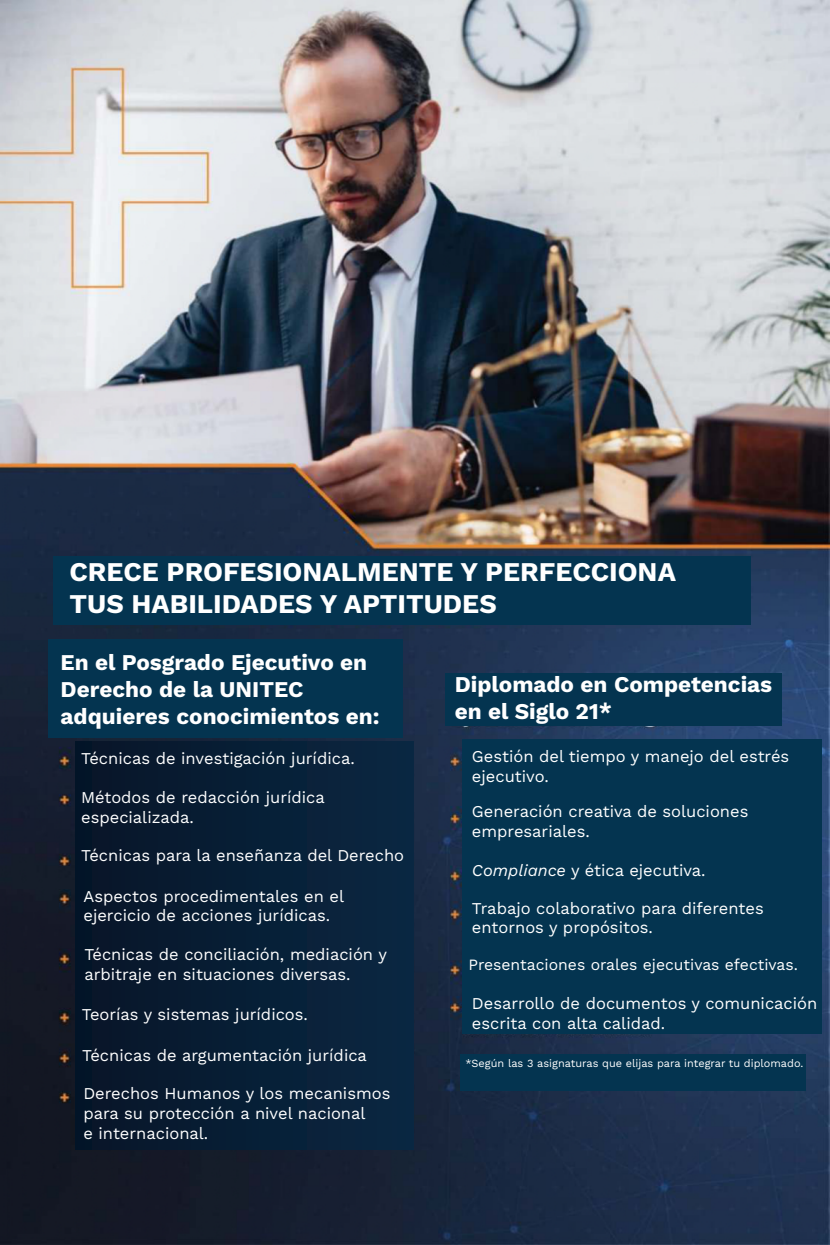
<style>
.page{position:relative;width:830px;height:1245px;background:#fff}
.page>*{position:absolute;margin:0;border:0;box-sizing:border-box;transform-origin:0 0}
.t1{font:700 27px/32.4px "Work Sans";color:#fff}
.t2{font:700 22.5px/27px "Work Sans";color:#fff}
.t3{font:16.5px/19.8px "Work Sans";color:#fff}
.t4{font:15.75px "Work Sans";color:#fff}
.t5{font:10.95px "Work Sans";color:#fff}
.s1{font-style:italic}
</style>
<div class="page">
<img style="left:0;top:0;width:829px;height:1244px">
<div style="left:54px;top:555px;width:697px;height:69px;background:#043450"></div>
<div style="left:49px;top:639px;width:353px;height:98px;background:#043450"></div>
<div style="left:445px;top:673px;width:336px;height:53px;background:#043450"></div>
<div style="left:75px;top:741px;width:338px;height:407px;background:linear-gradient(to right,#061528,#0a2742)"></div>
<div style="left:461px;top:739px;width:360px;height:294px;background:#043450"></div>
<div style="left:460px;top:1054px;width:345px;height:36px;background:#043450"></div>
<h1 class="t1" style="left:69px;top:554px;width:607px">CRECE PROFESIONALMENTE Y PERFECCIONA<br>TUS HABILIDADES Y APTITUDES</h1>
<h2 class="t2" style="left:61px;top:647px;width:320px">En el Posgrado Ejecutivo en<br>Derecho de la UNITEC adquieres conocimientos en:</h2>
<p class="t3" style="left:81px;top:747px;width:275px">Técnicas de investigación jurídica.</p>
<p class="t3" style="left:81px;top:786px;width:245px">Métodos de redacción jurídica especializada.</p>
<p class="t3" style="left:81px;top:845px;width:324px">Técnicas para la enseñanza del Derecho</p>
<p class="t3" style="left:83px;top:885px;width:262px">Aspectos procedimentales en el ejercicio de acciones jurídicas.</p>
<h2 class="t2" style="left:454px;top:669px;width:319px">Diplomado en Competencias en el Siglo 21*</h2>
<p class="t3" style="left:472px;top:745px;width:319px">Gestión del tiempo y manejo del estrés ejecutivo.</p>
<p class="t3" style="left:472px;top:801px;width:278px">Generación creativa de soluciones empresariales.</p>
<p class="t3" style="left:472px;top:859px;width:235px"><span class="s1">Compliance</span> y ética ejecutiva.</p>
<p class="t3" style="left:472px;top:897px;width:293px">Trabajo colaborativo para diferentes entornos y propósitos.</p>
<p class="t3" style="left:84px;top:944px;width:304px">Técnicas de conciliación, mediación y arbitraje en situaciones diversas.</p>
<p class="t3" style="left:82px;top:1003px;width:227px">Teorías y sistemas jurídicos.</p>
<p class="t3" style="left:82px;top:1044px;width:286px">Técnicas de argumentación jurídica</p>
<p class="t3" style="left:83px;top:1082px;width:308px">Derechos Humanos y los mecanismos para su protección a nivel nacional<br>e internacional.</p>
<p class="t4" style="left:468px;top:952px;width:331px">Presentaciones orales ejecutivas efectivas.</p>
<p class="t3" style="left:472px;top:992px;width:347px">Desarrollo de documentos y comunicación escrita con alta calidad.</p>
<p class="t5" style="left:465px;top:1054px;width:339px">*Según las 3 asignaturas que elijas para integrar tu diplomado.</p>
</div>
